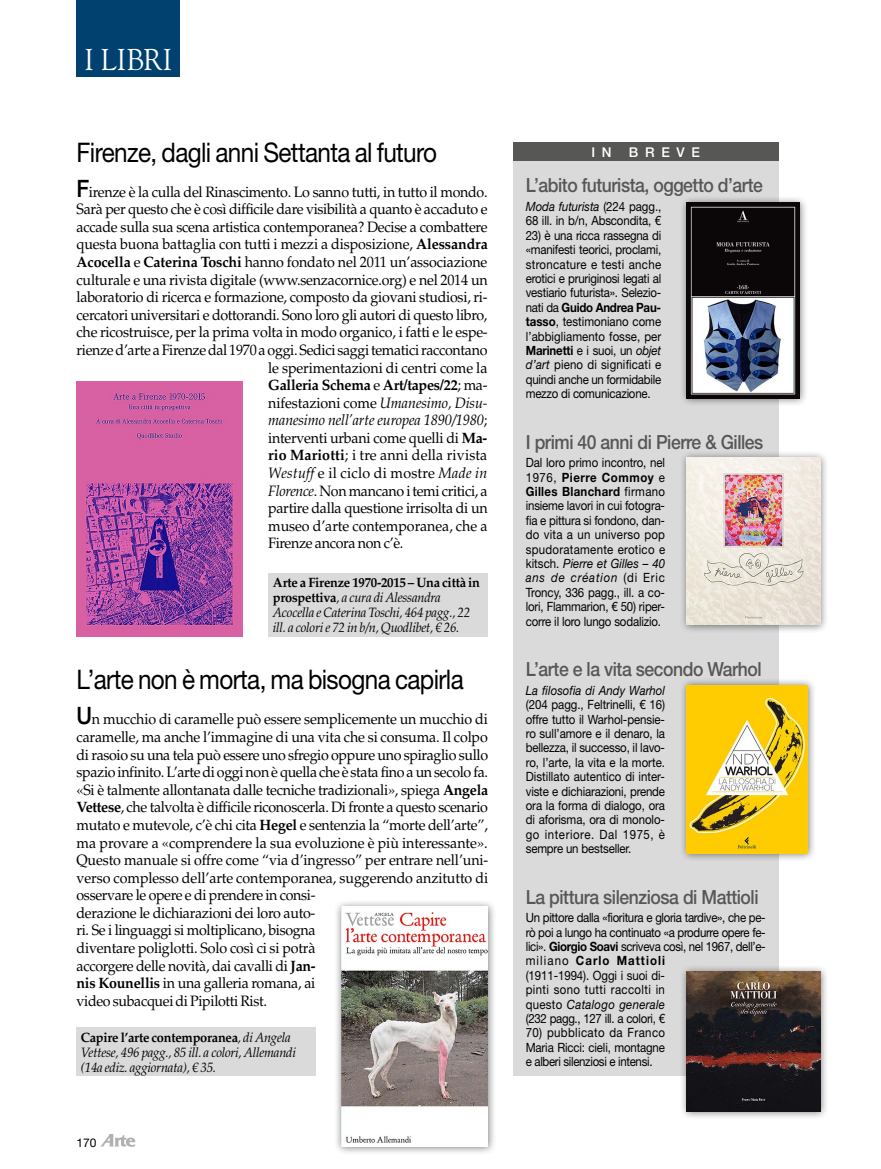
<style>
.page{position:relative;width:881px;height:1169px;background:#fff}
.page>*{position:absolute;margin:0;border:0;box-sizing:border-box;transform-origin:0 0}
.t1{font:30px "Goudy Std";color:#fff;scale:.95 1}
.t2{font:27px "Helvetica Neue LT Std";letter-spacing:-.025em;color:#000;scale:.9 1}
.t3{font:500 19.5px "Helvetica Neue LT Std";letter-spacing:-.025em;color:#575756;scale:.9 1}
.t4{font:15px/17.5px "Palatino LT Std";letter-spacing:-.02em;color:#000;scale:.95 1}
.t5{font:italic 15px "Palatino LT Std";letter-spacing:-.01em;color:#000;scale:.95 1}
.t6{font:15px "Palatino LT Std";letter-spacing:.01em;color:#000;scale:.95 1}
.t7{font:700 15px "Palatino LT Std";letter-spacing:-.02em;color:#000;scale:.95 1}
.t8{font:15px "Palatino LT Std";letter-spacing:.015em;color:#000;scale:.95 1}
.t9{font:italic 13.5px/15px "Palatino LT Std";letter-spacing:-.02em;color:#000;scale:.95 1}
.t10{font:500 13.5px "Helvetica Neue LT Std";letter-spacing:.5em;color:#fff}
.t11{font:12.75px/14.4px "Helvetica Neue LT Std";letter-spacing:-.02em;color:#000;text-align:justify;scale:.9 1}
.t12{font:italic 12.75px "Helvetica Neue LT Std";letter-spacing:.005em;color:#000;scale:.9 1}
.t13{font:12px "Helvetica Neue LT Std";color:#000}
.s1{font-family:"Helvetica Neue LT Std";font-weight:500;font-size:24px}
.s2{font-weight:700}
.s3{font-weight:400}
.s4{font-style:italic}
.s5{font-style:normal}
.s6{font-weight:700;font-style:normal}
</style>
<div class="page">
<img style="left:76px;top:381px;width:167px;height:255px">
<div style="left:334px;top:899px;width:162px;height:256px;background:#000;opacity:.5"></div>
<img style="left:341px;top:906px;width:146px;height:240px">
<div style="left:513px;top:142px;width:265px;height:19px;background:#575756"></div>
<div style="left:513px;top:161px;width:265px;height:915px;background:#dadada"></div>
<div style="left:679px;top:195px;width:130px;height:212px;background:#000;opacity:.5"></div>
<img style="left:686px;top:202px;width:113px;height:196px">
<div style="left:679px;top:450px;width:150px;height:183px;background:#000;opacity:.5"></div>
<img style="left:686px;top:457px;width:134px;height:167px">
<div style="left:679px;top:678px;width:138px;height:184px;background:#000;opacity:.5"></div>
<img style="left:686px;top:685px;width:122px;height:168px">
<div style="left:679px;top:964px;width:150px;height:156px;background:#000;opacity:.5"></div>
<img style="left:686px;top:971px;width:134px;height:140px">
<svg style="left:100px;top:1134px;width:35px;height:13px"></svg>
<div style="left:76px;top:0;width:104px;height:77px;background:#004170"></div>
<div style="left:269px;top:573px;width:219px;height:63px;background:#dadada"></div>
<div style="left:77px;top:1027px;width:239px;height:49px;background:#dadada"></div>
<h1 class="t1" style="left:84px;top:40px;width:94px">I LIBRI</h1>
<h2 class="t2" style="left:77px;top:136px;width:402px">Firenze, dagli anni Settanta al futuro</h2>
<p class="t4" style="left:77px;top:183px;width:434px"><span class="s1">F</span>irenze è la culla del Rinascimento. Lo sanno tutti, in tutto il mondo.</p>
<p class="t4" style="left:77px;top:201px;width:434px">Sarà per questo che è così difficile dare visibilità a quanto è accaduto e</p>
<p class="t4" style="left:77px;top:218px;width:434px">accade sulla sua scena artistica contemporanea? Decise a combattere</p>
<p class="t4" style="left:77px;top:236px;width:434px">questa buona battaglia con tutti i mezzi a disposizione, <span class="s2">Alessandra</span></p>
<p class="t4" style="left:77px;top:253px;width:434px"><span class="s2">Acocella</span> e <span class="s2">Caterina Toschi</span> hanno fondato nel 2011 un’associazione</p>
<p class="t4" style="left:77px;top:271px;width:434px">culturale e una rivista digitale (www.senzacornice.org) e nel 2014 un</p>
<p class="t4" style="left:77px;top:289px;width:434px">laboratorio di ricerca e formazione, composto da giovani studiosi, ri-</p>
<p class="t4" style="left:77px;top:306px;width:434px">cercatori universitari e dottorandi. Sono loro gli autori di questo libro,</p>
<p class="t4" style="left:77px;top:324px;width:434px">che ricostruisce, per la prima volta in modo organico, i fatti e le espe-</p>
<p class="t4" style="left:77px;top:341px;width:434px">rienze d’arte a Firenze dal 1970 a oggi. Sedici saggi tematici raccontano</p>
<p class="t4" style="left:268px;top:359px;width:232px">le sperimentazioni di centri come la</p>
<p class="t7" style="left:268px;top:376px;width:232px">Galleria Schema <span class="s3">e</span> Art/tapes/22<span class="s3">; ma-</span></p>
<p class="t4" style="left:268px;top:394px;width:232px">nifestazioni come <span class="s4">Umanesimo, Disu-</span></p>
<p class="t5" style="left:268px;top:411px;width:232px">manesimo nell’arte europea 1890/1980<span class="s5">;</span></p>
<p class="t4" style="left:268px;top:429px;width:232px">interventi urbani come quelli di <span class="s2">Ma-</span></p>
<p class="t6" style="left:268px;top:446px;width:232px"><span class="s2">rio Mariotti</span>; i tre anni della rivista</p>
<p class="t8" style="left:268px;top:464px;width:232px"><span class="s4">Westuff</span> e il ciclo di mostre <span class="s4">Made in</span></p>
<p class="t4" style="left:268px;top:482px;width:232px"><span class="s4">Florence</span>. Non mancano i temi critici, a</p>
<p class="t4" style="left:268px;top:499px;width:232px">partire dalla questione irrisolta di un</p>
<p class="t4" style="left:268px;top:517px;width:232px">museo d’arte contemporanea, che a</p>
<p class="t4" style="left:268px;top:535px;width:144px">Firenze ancora non c’è.</p>
<p class="t9" style="left:273px;top:575px;width:219px"><span class="s6">Arte a Firenze 1970-2015 – Una città in prospettiva</span>, a cura di Alessandra Acocella e Caterina Toschi, 464 pagg., 22 ill. a colori e 72 in b/n, Quodlibet, € 26.</p>
<h2 class="t2" style="left:77px;top:663px;width:432px">L’arte non è morta, ma bisogna capirla</h2>
<p class="t4" style="left:77px;top:711px;width:435px"><span class="s1">U</span>n mucchio di caramelle può essere semplicemente un mucchio di caramelle, ma anche l’immagine di una vita che si consuma. Il colpo di rasoio su una tela può essere uno sfregio oppure uno spiraglio sullo spazio infinito. L’arte di oggi non è quella che è stata fino a un secolo fa. «Si è talmente allontanata dalle tecniche tradizionali», spiega <span class="s2">Angela Vettese</span>, che talvolta è difficile riconoscerla. Di fronte a questo scenario mutato e mutevole, c’è chi cita <span class="s2">Hegel</span> e sentenzia la “morte dell’arte”, ma provare a «comprendere la sua evoluzione è più interessante».<br>Questo manuale si offre come “via d’ingresso” per entrare nell’uni&shy;verso complesso dell’arte contemporanea, suggerendo anzitutto di osservare le opere e di prendere in consi-<br>derazione le dichiarazioni dei loro auto-<br>ri. Se i linguaggi si moltiplicano, bisogna<br>diventare poliglotti. Solo così ci si potrà<br>accorgere delle novità, dai cavalli di <span class="s2">Jan-<br>nis Kounellis</span> in una galleria romana, ai<br>video subacquei di Pipilotti Rist.</p>
<p class="t9" style="left:81px;top:1030px;width:228px"><span class="s6">Capire l’arte contemporanea</span>, di Angela<br>Vettese, 496 pagg., 85 ill. a colori, Allemandi (14a ediz. aggiornata), € 35.</p>
<p class="t13" style="left:77px;top:1135px;width:22px">170</p>
<p class="t10" style="left:591px;top:144px;width:22px">I N</p>
<p class="t10" style="left:629px;top:144px;width:73px">BREVE</p>
<h3 class="t3" style="left:526px;top:174px;width:265px">L’abito futurista, oggetto d’arte</h3>
<p class="t11" style="left:526px;top:199px;width:152px"><span class="s4">Moda futurista</span> (224 pagg.,<br>68 ill. in b/n, Abscondita, €</p>
<p class="t11" style="left:526px;top:228px;width:152px">23) è una ricca rassegna di «manifesti teorici, proclami, stroncature e testi anche erotici e pruriginosi legati al vestiario futurista». Selezio&shy;nati da <span class="s2">Guido Andrea Pau&shy;tasso</span>, testimoniano come l’abbigliamento fosse, per <span class="s2">Marinetti</span> e i suoi, un <span class="s4">objet d’art</span> pieno di significati e quindi anche un formidabile mezzo di comunicazione.</p>
<h3 class="t3" style="left:526px;top:430px;width:265px">I primi 40 anni di Pierre &amp; Gilles</h3>
<p class="t11" style="left:526px;top:455px;width:156px">Dal loro primo incontro, nel 1976, <span class="s2">Pierre Commoy</span> e <span class="s2">Gilles Blanchard</span> firmano insieme lavori in cui fotogra&shy;fia e pittura si fondono, dan&shy;do vita a un universo pop spudoratamente erotico e kitsch. <span class="s4">Pierre et Gilles – 40 ans de création</span> (di Eric Troncy, 336 pagg., ill. a co&shy;lori, Flammarion, € 50) riper&shy;corre il loro lungo sodalizio.</p>
<h3 class="t3" style="left:526px;top:657px;width:264px">L’arte e la vita secondo Warhol</h3>
<p class="t12" style="left:526px;top:682px;width:156px">La filosofia di Andy Warhol</p>
<p class="t11" style="left:526px;top:697px;width:156px">(204 pagg., Feltrinelli, € 16) offre tutto il Warhol-pensie&shy;ro sull’amore e il denaro, la bellezza, il successo, il lavo&shy;ro, l’arte, la vita e la morte.<br>Distillato autentico di inter&shy;viste e dichiarazioni, prende ora la forma di dialogo, ora di aforisma, ora di monolo&shy;go interiore. Dal 1975, è sempre un bestseller.</p>
<h3 class="t3" style="left:526px;top:885px;width:260px">La pittura silenziosa di Mattioli</h3>
<p class="t11" style="left:526px;top:910px;width:268px;text-align:left">Un pittore dalla «fioritura e gloria tardive», che pe&shy;rò poi a lungo ha continuato «a produrre opere fe&shy;lici». <span class="s2">Giorgio Soavi</span> scriveva così, nel 1967, dell’e&shy;miliano <span class="s2">Carlo Mattioli<br></span>(1911-1994). Oggi i suoi di-<br>pinti sono tutti raccolti in<br>questo <span class="s4">Catalogo generale<br></span>(232 pagg., 127 ill. a colori, €</p>
<p class="t11" style="left:526px;top:1025px;width:156px">70) pubblicato da Franco Maria Ricci: cieli, montagne e alberi silenziosi e intensi.</p>
</div>
